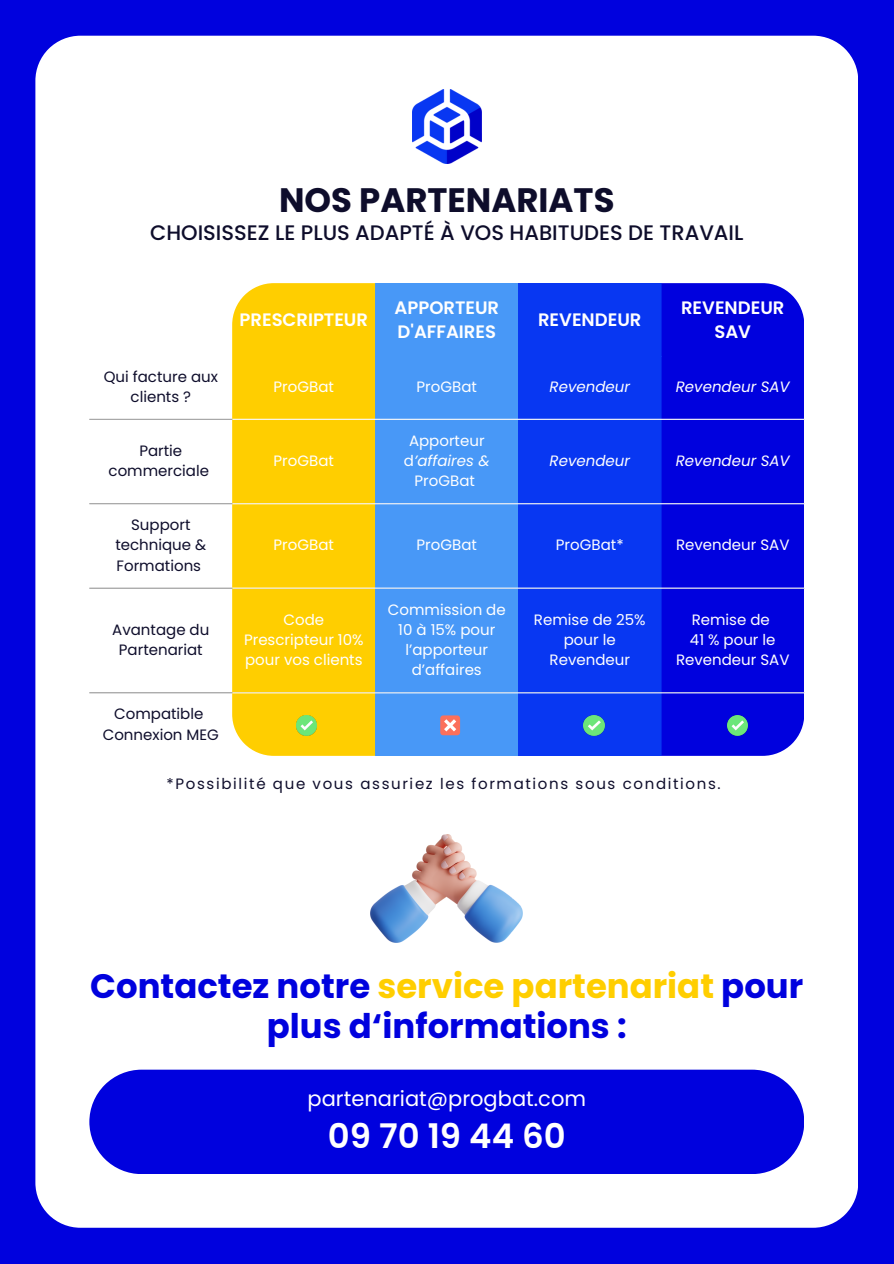
<style>
.page{position:relative;width:894px;height:1264px;background:#fff}
.page>*{position:absolute;margin:0;border:0;box-sizing:border-box;transform-origin:0 0}
.t1{font:700 33.9px/39.3px "Poppins";color:#0001de;text-align:center}
.t2{font:700 33.9px "Poppins";color:#0e0d2b}
.t3{font:600 33.9px "Poppins";color:#fff}
.t4{font:500 21px "Poppins";color:#0e0d2b}
.t5{font:21px "Poppins";color:#fff}
.t6{font:600 18px/24.8px "Poppins";color:#fff}
.t7{font:15px/20.2px "Poppins";color:#fff;text-align:center}
.t8{font:15px/20.2px "Poppins";color:#0e0d2b;text-align:center}
.t9{font:15px "Poppins";letter-spacing:.11em;color:#0e0d2b}
.t10{font:italic 15px "Poppins";color:#fff}
.s1{font-style:italic}
.s2{color:#ffce00}
</style>
<div class="page">
<div style="left:0;top:0;width:893px;height:1263px;background:#0001de"></div>
<div style="left:35px;top:36px;width:823px;height:1191px;background:#fff"></div>
<img style="left:412px;top:89px;width:69px;height:75px">
<svg style="left:89px;top:1069px;width:714px;height:105px"></svg>
<div style="left:232px;top:283px;width:143px;height:472px;background:#ffce00"></div>
<svg style="left:661px;top:283px;width:143px;height:472px"></svg>
<div style="left:375px;top:283px;width:143px;height:472px;background:#4898f7"></div>
<div style="left:518px;top:283px;width:143px;height:472px;background:#0837f2"></div>
<hr style="left:89px;top:419px;width:143px;height:1px;background:#a6a6a6">
<hr style="left:89px;top:503px;width:143px;height:1px;background:#a6a6a6">
<hr style="left:89px;top:587px;width:143px;height:1px;background:#a6a6a6">
<hr style="left:89px;top:692px;width:143px;height:1px;background:#a6a6a6">
<hr style="left:232px;top:419px;width:572px;height:1px;background:#fff">
<hr style="left:232px;top:503px;width:572px;height:1px;background:#fff">
<hr style="left:232px;top:587px;width:572px;height:1px;background:#fff">
<hr style="left:232px;top:692px;width:572px;height:1px;background:#fff">
<img style="left:727px;top:715px;width:20px;height:20px">
<img style="left:583px;top:715px;width:21px;height:20px">
<img style="left:296px;top:715px;width:21px;height:20px">
<div style="left:440px;top:715px;width:20px;height:20px;background:#fb705c;border-radius:3px"></div>
<svg style="left:444px;top:719px;width:12px;height:12px"></svg>
<img style="left:371px;top:834px;width:152px;height:108px">
<p class="t2" style="left:279px;top:176px;width:337px">NOS PARTENARIATS</p>
<p class="t4" style="left:150px;top:217px;width:594px">CHOISISSEZ LE PLUS ADAPTÉ À VOS HABITUDES DE TRAVAIL</p>
<h3 class="t6" style="left:239px;top:307px;width:130px">PRESCRIPTEUR</h3>
<p class="t6" style="left:394px;top:295px;width:106px">APPORTEUR<br>D'AFFAIRES</p>
<p class="t6" style="left:538px;top:307px;width:105px">REVENDEUR</p>
<p class="t6" style="left:681px;top:295px;width:105px">REVENDEUR</p>
<p class="t6" style="left:714px;top:319px;width:38px">SAV</p>
<p class="t8" style="left:104px;top:367px;width:116px">Qui facture aux clients ?</p>
<p class="t7" style="left:273px;top:377px;width:62px">ProGBat</p>
<p class="t7" style="left:416px;top:377px;width:62px">ProGBat</p>
<p class="t10" style="left:549px;top:376px;width:82px">Revendeur</p>
<p class="t10" style="left:675px;top:376px;width:115px">Revendeur SAV</p>
<p class="t8" style="left:109px;top:440px;width:102px">Partie commerciale</p>
<p class="t7" style="left:273px;top:450px;width:62px">ProGBat</p>
<p class="t7" style="left:404px;top:430px;width:87px">Apporteur d<span class="s1">’affaires &amp;<br></span>ProGBat</p>
<p class="t10" style="left:549px;top:450px;width:82px">Revendeur</p>
<p class="t10" style="left:675px;top:450px;width:115px">Revendeur SAV</p>
<p class="t8" style="left:115px;top:515px;width:92px">Support technique &amp;</p>
<p class="t8" style="left:116px;top:555px;width:86px">Formations</p>
<p class="t7" style="left:273px;top:535px;width:62px">ProGBat</p>
<p class="t7" style="left:416px;top:535px;width:62px">ProGBat</p>
<p class="t7" style="left:556px;top:535px;width:69px">ProGBat*</p>
<p class="t7" style="left:675px;top:535px;width:115px">Revendeur SAV</p>
<p class="t8" style="left:112px;top:619px;width:99px">Avantage du<br>Partenariat</p>
<p class="t7" style="left:244px;top:609px;width:121px">Code<br>Prescripteur 10% pour vos clients</p>
<p class="t7" style="left:388px;top:599px;width:119px">Commission de<br>10 à 15% pour l’apporteur d’affaires</p>
<p class="t7" style="left:534px;top:609px;width:113px">Remise de 25% pour le<br>Revendeur</p>
<p class="t7" style="left:691px;top:609px;width:80px">Remise de</p>
<p class="t7" style="left:675px;top:629px;width:115px">41 % pour le<br>Revendeur SAV</p>
<p class="t8" style="left:114px;top:704px;width:91px">Compatible</p>
<p class="t8" style="left:103px;top:724px;width:117px">Connexion MEG</p>
<p class="t9" style="left:166px;top:773px;width:555px">*Possibilité que vous assuriez les formations sous conditions.</p>
<p class="t1" style="left:90px;top:966px;width:714px">Contactez notre <span class="s2">service partenariat</span> pour plus d‘informations :</p>
<h1 class="t5" style="left:307px;top:1083px;width:280px">partenariat@progbat.com</h1>
<h1 class="t3" style="left:328px;top:1112px;width:239px">09 70 19 44 60</h1>
</div>
